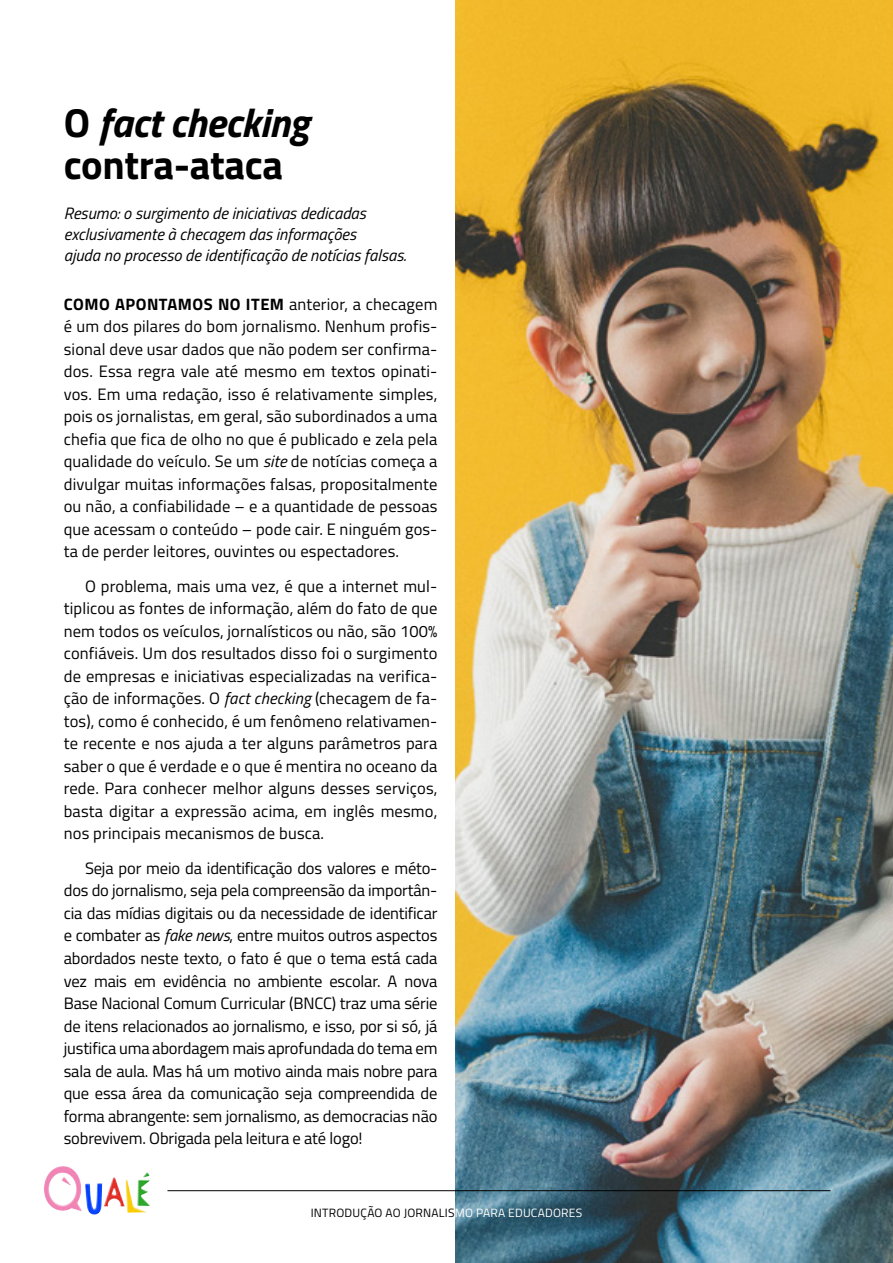
<style>
.page{position:relative;width:893px;height:1263px;background:#fff}
.page>*{position:absolute;margin:0;border:0;box-sizing:border-box;transform-origin:0 0}
.t1{font:700 40.5px/42px "Titillium Web";letter-spacing:-.01em;color:#000}
.t2{font:16.5px/22.5px "Titillium Web";letter-spacing:.01em;color:#000;text-align:justify}
.t3{font:italic 16.5px/21px "Titillium Web";color:#000}
.t4{font:12px "Titillium Web";letter-spacing:.02em;color:#000}
.s1{font-style:italic}
.s2{font-weight:700}
.s3{color:#fff}
</style>
<div class="page">
<img style="left:455px;top:0;width:438px;height:1263px">
<hr style="left:167px;top:1190px;width:663px;height:1px;background:#000">
<img style="left:44px;top:1166px;width:22px;height:45px">
<h1 class="t1" style="left:64px;top:100px;width:247px">O <span class="s1">fact checking </span>contra-ataca</h1>
<p class="t3" style="left:64px;top:202px;width:344px">Resumo: o surgimento de iniciativas dedicadas exclusivamente à checagem das informações<br>ajuda no processo de identificação de notícias falsas.</p>
<p class="t2" style="left:64px;top:292px;width:375px"><span class="s2">COMO APONTAMOS NO ITEM</span> anterior, a checagem é um dos pilares do bom jornalismo. Nenhum profis&shy;sional deve usar dados que não podem ser confirma&shy;dos. Essa regra vale até mesmo em textos opinati&shy;vos. Em uma redação, isso é relativamente simples, pois os jornalistas, em geral, são subordinados a uma chefia que fica de olho no que é publicado e zela pela qualidade do veículo. Se um <span class="s1">site</span> de notícias começa a divulgar muitas informações falsas, propositalmente ou não, a confiabilidade – e a quantidade de pessoas que acessam o conteúdo – pode cair. E ninguém gos&shy;ta de perder leitores, ouvintes ou espectadores.</p>
<p class="t2" style="left:64px;top:574px;width:375px;text-indent:21px">O problema, mais uma vez, é que a internet mul&shy;tiplicou as fontes de informação, além do fato de que nem todos os veículos, jornalísticos ou não, são 100% confiáveis. Um dos resultados disso foi o surgimento de empresas e iniciativas especializadas na verifica&shy;ção de informações. O <span class="s1">fact checking</span> (checagem de fa&shy;tos), como é conhecido, é um fenômeno relativamen&shy;te recente e nos ajuda a ter alguns parâmetros para saber o que é verdade e o que é mentira no oceano da rede. Para conhecer melhor alguns desses serviços, basta digitar a expressão acima, em inglês mesmo, nos principais mecanismos de busca.</p>
<p class="t2" style="left:64px;top:856px;width:375px;text-indent:21px">Seja por meio da identificação dos valores e méto&shy;dos do jornalismo, seja pela compreensão da importân&shy;cia das mídias digitais ou da necessidade de identificar e combater as <span class="s1">fake news</span>, entre muitos outros aspectos abordados neste texto, o fato é que o tema está cada vez mais em evidência no ambiente escolar. A nova Base Nacional Comum Curricular (BNCC) traz uma série de itens relacionados ao jornalismo, e isso, por si só, já justifica uma abordagem mais aprofundada do tema em sala de aula. Mas há um motivo ainda mais nobre para que essa área da comunicação seja compreendida de forma abrangente: sem jornalismo, as democracias não sobrevivem. Obrigada pela leitura e até logo!</p>
<p class="t4" style="left:311px;top:1204px;width:273px">INTRODUÇÃO AO JORNALIS<span class="s3">MO PARA EDUCADORES</span></p>
</div>
